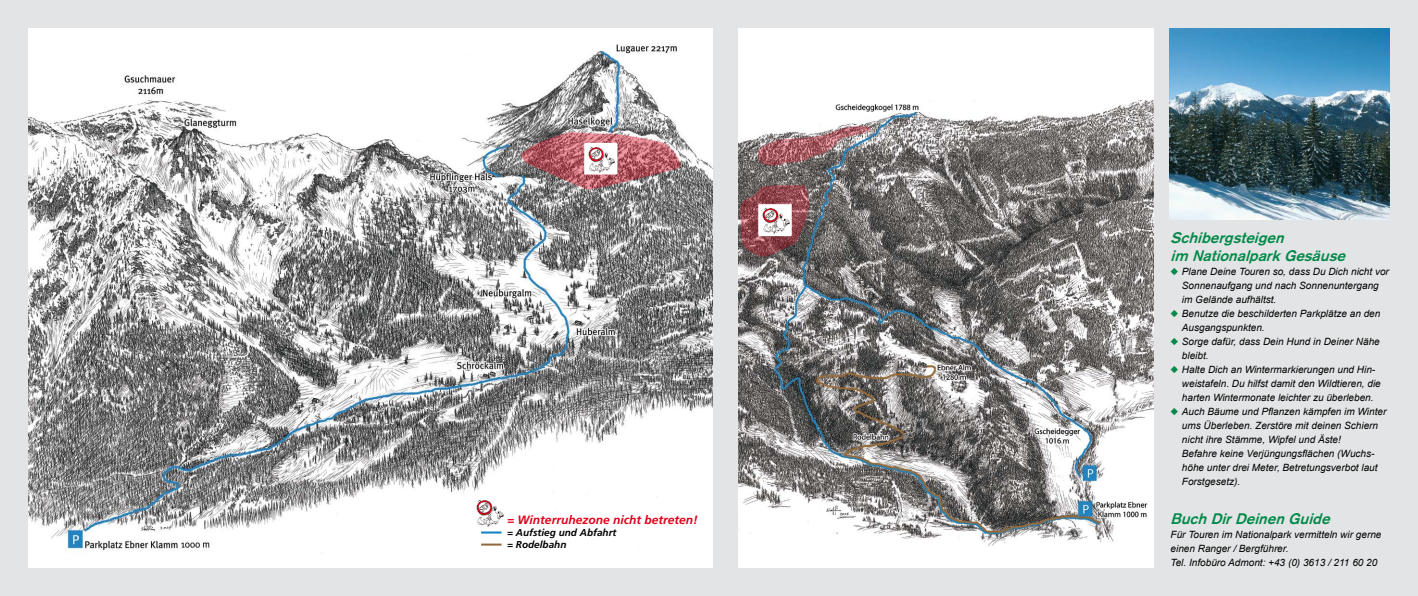
<style>
.page{position:relative;width:1418px;height:596px;background:#fff}
.page>*{position:absolute;margin:0;border:0;box-sizing:border-box;transform-origin:0 0}
.t1{font:italic 700 15px/18px "Akzidenz Grotesk";letter-spacing:.015em;color:#008948}
.t2{font:italic 700 12px "Frutiger CE";color:#e2001a}
.t3{font:italic 10px/14px "Arial";color:#000}
.t4{font:italic 700 10px/12px "Frutiger CE";color:#000}
.s1{color:#008948}
</style>
<div class="page">
<div style="left:0;top:0;width:1417px;height:595px;background:#e3e4e5"></div>
<div style="left:738px;top:28px;width:415px;height:539px;background:#fff"></div>
<img style="left:738px;top:100px;width:415px;height:446px">
<div style="left:28px;top:28px;width:684px;height:539px;background:#fff"></div>
<img style="left:28px;top:44px;width:684px;height:510px">
<img style="left:1169px;top:28px;width:220px;height:191px">
<svg style="left:756px;top:125px;width:116px;height:41px;background:#a6898d"></svg>
<svg style="left:738px;top:183px;width:72px;height:73px;background:#825154"></svg>
<svg style="left:515px;top:95px;width:177px;height:124px;background:#a48f92"></svg>
<hr style="left:481px;top:531px;width:20px;height:2px;background:#1283c2">
<hr style="left:481px;top:543px;width:20px;height:2px;background:#8f693d">
<img style="left:476px;top:499px;width:27px;height:26px">
<div style="left:584px;top:143px;width:33px;height:31px;background:#fff"></div>
<img style="left:588px;top:146px;width:27px;height:26px">
<div style="left:758px;top:204px;width:33px;height:32px;background:#fff"></div>
<img style="left:762px;top:207px;width:27px;height:26px">
<p class="t2" style="left:507px;top:512px;width:192px">= Winterruhezone nicht betreten!</p>
<p class="t4" style="left:507px;top:526px;width:111px">= Aufstieg und Abfahrt = Rodelbahn</p>
<h1 class="t1" style="left:1170px;top:228px;width:181px">Schibergsteigen<br>im NationalparkGesäuse</h1>
<p class="t3" style="left:1181px;top:264px;width:208px;text-indent:-11px"><span class="s1">◆</span> Plane Deine Touren so, dass Du Dich nicht vor<br>Sonnenaufgang und nach Sonnenuntergang im Gelände aufhältst.</p>
<p class="t3" style="left:1181px;top:306px;width:200px;text-indent:-11px"><span class="s1">◆</span> Benutze die beschilderten Parkplätze an den<br>Ausgangspunkten.</p>
<p class="t3" style="left:1181px;top:334px;width:199px;text-indent:-11px"><span class="s1">◆</span> Sorge dafür, dass Dein Hund in Deiner Nähe bleibt.</p>
<p class="t3" style="left:1181px;top:362px;width:200px;text-indent:-11px"><span class="s1">◆</span> Halte Dich an Wintermarkierungen und Hin&shy;weistafeln. Du hilfst damit den Wildtieren, die harten Wintermonate leichter zu überleben.</p>
<p class="t3" style="left:1181px;top:404px;width:206px;text-indent:-11px"><span class="s1">◆</span> Auch Bäume und Pflanzen kämpfen im Winter ums Überleben. Zerstöre mit deinen Schiern nicht ihre Stämme, Wipfel und Äste!<br>Befahre keine Verjüngungsflächen (Wuchs&shy;höhe unter drei Meter, Betretungsverbot laut Forstgesetz).</p>
<h1 class="t1" style="left:1170px;top:509px;width:165px">BuchDirDeinenGuide</h1>
<p class="t3" style="left:1170px;top:527px;width:212px">Für Touren im Nationalpark vermitteln wir gerne einen Ranger / Bergführer.<br>Tel. Infobüro Admont: +43 (0) 3613 / 211 60 20</p>
</div>
